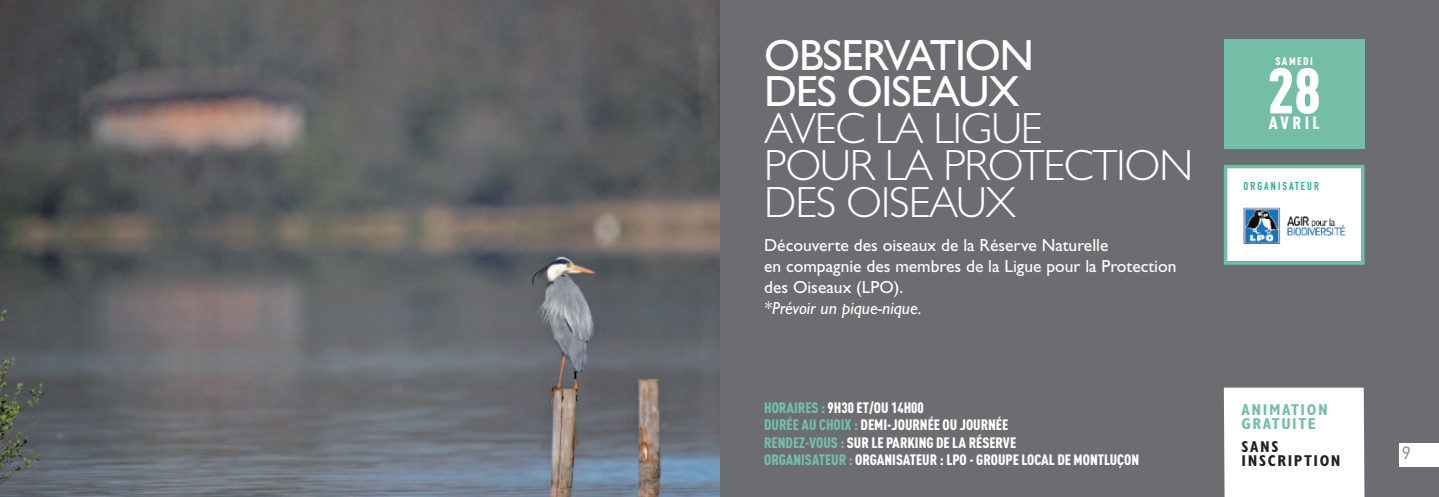
<style>
.page{position:relative;width:1439px;height:497px;background:#fff}
.page>*{position:absolute;margin:0;border:0;box-sizing:border-box;transform-origin:0 0}
.t1{font:900 63.18px "DIN Cond";color:#fff}
.t2{font:300 43.75px/36.8px "Gill Sans Std";letter-spacing:-.025em;color:#fff}
.t3{font:43.75px/36.8px "Gill Sans Std";letter-spacing:-.025em;color:#fff}
.t4{font:17.5px/21px "Gill Sans Std";color:#fff}
.t5{font:italic 17.5px "Gill Sans Std";color:#fff}
.t6{font:900 17.5px "DIN Cond";letter-spacing:.2em;color:#fff}
.t7{font:17.5px "DIN";color:#808285}
.t8{font:700 condensed 15.75px/14px "Gill Sans Std";letter-spacing:.1em;color:#74bda7}
.t9{font:700 condensed 15.75px/14px "Gill Sans Std";letter-spacing:.1em;color:#231f20}
.t10{font:900 14.88px/17.5px "DIN Cond";color:#fff}
.t11{font:11.38px "DIN Engschrift";letter-spacing:.18em;color:#26aa8a}
.t12{font:900 10.85px "DIN Cond";letter-spacing:.14em;color:#fff}
.s1{color:#74bda7}
</style>
<div class="page">
<div style="left:719px;top:0;width:720px;height:496px;background:#6c6d70"></div>
<div style="left:1399px;top:442px;width:40px;height:24px;background:#fff"></div>
<div style="left:1224px;top:387px;width:140px;height:109px;background:#fff"></div>
<div style="left:1223px;top:40px;width:141px;height:109px;background:#74bda7"></div>
<div style="left:1227px;top:168px;width:134px;height:93px;background:#fff"></div>
<div style="left:1223px;top:165px;width:141px;height:99px;border:4px solid #74bda7"></div>
<img style="left:1243px;top:207px;width:103px;height:37px">
<img style="left:0;top:0;width:719px;height:496px">
<h2 class="t3" style="left:764px;top:41px;width:271px">oBservation des oiseaux</h2>
<h2 class="t2" style="left:764px;top:114px;width:430px">AVEC LA LIGUE<br>POUR LA PROTECTION<br>DES OISEAUX</h2>
<p class="t4" style="left:764px;top:235px;width:414px">découverte des oiseaux de la réserve naturelle<br>en compagnie des membres de la Ligue pour la Protection des oiseaux (LPo).</p>
<p class="t5" style="left:764px;top:301px;width:159px">*Prévoir un pique-nique.</p>
<p class="t12" style="left:1275px;top:55px;width:39px">SAMEDI</p>
<h1 class="t1" style="left:1267px;top:53px;width:55px">28</h1>
<p class="t6" style="left:1268px;top:112px;width:52px">AVRIL</p>
<p class="t11" style="left:1243px;top:181px;width:77px">ORGANISATEUR</p>
<p class="t10" style="left:764px;top:397px;width:377px"><span class="s1">HORAIRES :</span> 9H30 ET/OU 14H00<br><span class="s1">DURÉE AU CHOIX :</span> DEMI-JOURNÉE OU JOURNÉE<br><span class="s1">RENDEZ-VOUS :</span> SUR LE PARKING DE LA RÉSERVE<br><span class="s1">ORGANISATEUR :</span> ORGANISATEUR : LPO - GROUPE LOCAL DE MONTLUÇON</p>
<p class="t8" style="left:1241px;top:403px;width:88px">ANIMATION<br>GRATUITE</p>
<p class="t9" style="left:1241px;top:440px;width:100px">SANS<br>INSCRIPTION</p>
<p class="t7" style="left:1401px;top:442px;width:11px">9</p>
</div>
